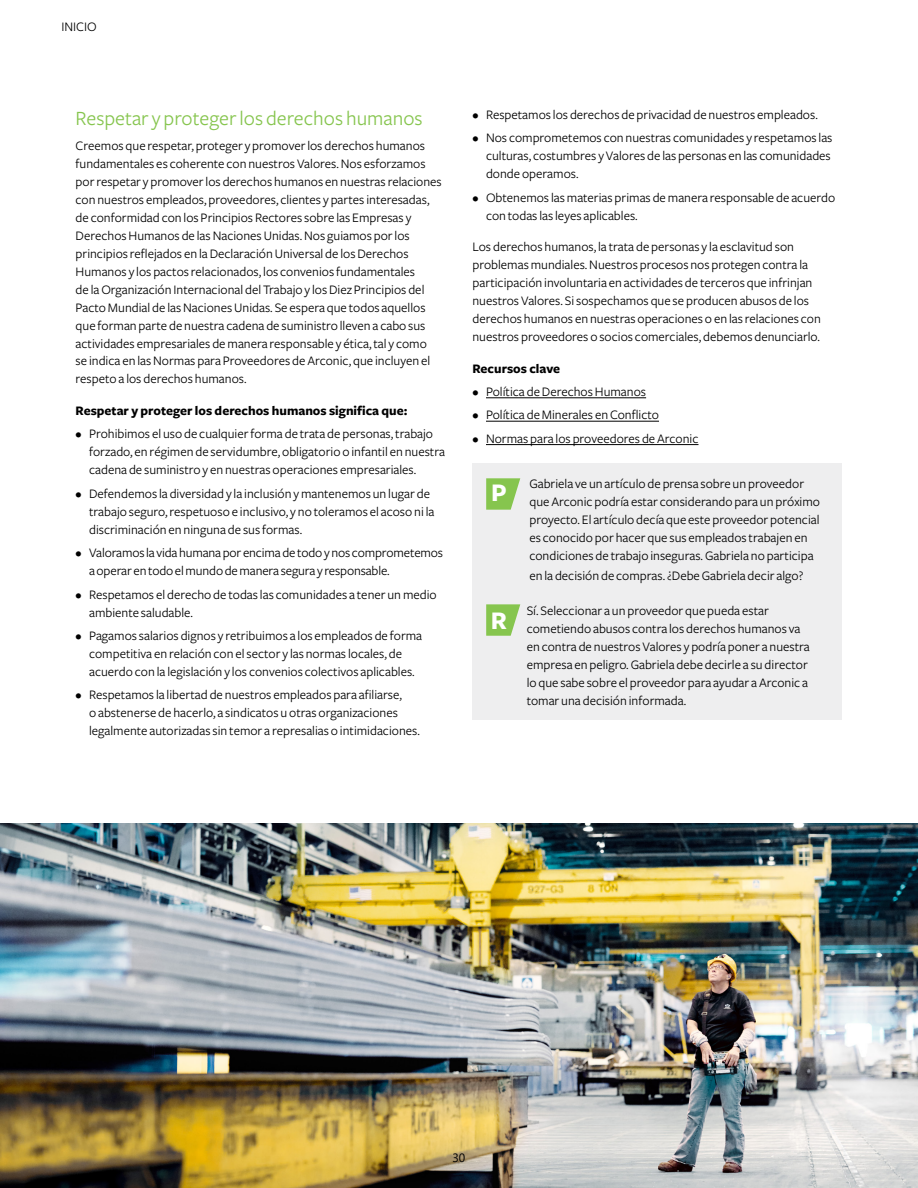
<style>
.page{position:relative;width:918px;height:1188px;background:#fff}
.page>*{position:absolute;margin:0;border:0;box-sizing:border-box;transform-origin:0 0}
.t1{font:700 26.25px "Freight Sans";color:#fff}
.t2{font:21px "Freight Sans";color:#86c54e}
.t3{font:13.5px/18px "Freight Sans";color:#000}
.t4{font:700 13.5px "Freight Sans";color:#000}
.t5{font:12px "Segoe UI";color:#000}
</style>
<div class="page">
<img style="left:0;top:824px;width:918px;height:364px">
<hr style="left:486px;top:398px;width:160px;height:1px;background:#000">
<hr style="left:486px;top:421px;width:173px;height:1px;background:#000">
<hr style="left:486px;top:444px;width:213px;height:1px;background:#000">
<div style="left:472px;top:463px;width:370px;height:257px;background:#eeeeef"></div>
<svg style="left:486px;top:478px;width:34px;height:32px"></svg>
<svg style="left:486px;top:604px;width:34px;height:32px"></svg>
<p class="t3" style="left:61px;top:18px;width:37px">INICIO</p>
<h2 class="t2" style="left:76px;top:107px;width:349px">Respetar y proteger los derechos humanos</h2>
<p class="t3" style="left:76px;top:136px;width:368px">Creemos que respetar, proteger y promover los derechos humanos fundamentales es coherente con nuestros Valores. Nos esforzamos por respetar y promover los derechos humanos en nuestras relaciones con nuestros empleados, proveedores, clientes y partes interesadas, de conformidad con los Principios Rectores sobre las Empresas y Derechos Humanos de las Naciones Unidas. Nos guiamos por los principios reflejados en la Declaración Universal de los Derechos Humanos y los pactos relacionados, los convenios fundamentales<br>de la Organización Internacional del Trabajo y los Diez Principios del Pacto Mundial de las Naciones Unidas. Se espera que todos aquellos que forman parte de nuestra cadena de suministro lleven a cabo sus actividades empresariales de manera responsable y ética, tal y como<br>se indica en las Normas para Proveedores de Arconic, que incluyen el respeto a los derechos humanos.</p>
<p class="t4" style="left:76px;top:403px;width:333px">Respetar y proteger los derechos humanos significa que:</p>
<p class="t3" style="left:89px;top:425px;width:357px;text-indent:-14px">• Prohibimos el uso de cualquier forma de trata de personas, trabajo forzado, en régimen de servidumbre, obligatorio o infantil en nuestra cadena de suministro y en nuestras operaciones empresariales.</p>
<p class="t3" style="left:89px;top:485px;width:347px;text-indent:-14px">• Defendemos la diversidad y la inclusión y mantenemos un lugar de trabajo seguro, respetuoso e inclusivo, y no toleramos el acoso ni la discriminación en ninguna de sus formas.</p>
<p class="t3" style="left:89px;top:544px;width:356px;text-indent:-14px">• Valoramos la vida humana por encima de todo y nos comprometemos a operar en todo el mundo de manera segura y responsable.</p>
<p class="t3" style="left:89px;top:585px;width:349px;text-indent:-14px">• Respetamos el derecho de todas las comunidades a tener un medio ambiente saludable.</p>
<p class="t3" style="left:76px;top:627px;width:348px;text-align:center">• Pagamos salarios dignos y retribuimos a los empleados de forma competitiva en relación con el sector y las normas locales, de acuerdo con la legislación y los convenios colectivos aplicables.</p>
<p class="t3" style="left:89px;top:686px;width:332px;text-indent:-14px">• Respetamos la libertad de nuestros empleados para afiliarse,<br>o abstenerse de hacerlo, a sindicatos u otras organizaciones legalmente autorizadas sin temor a represalias o intimidaciones.</p>
<p class="t3" style="left:472px;top:106px;width:347px">• Respetamos los derechos de privacidad de nuestros empleados.</p>
<p class="t3" style="left:486px;top:129px;width:348px;text-indent:-14px">• Nos comprometemos con nuestras comunidades y respetamos las culturas, costumbres y Valores de las personas en las comunidades donde operamos.</p>
<p class="t3" style="left:486px;top:188px;width:351px;text-indent:-14px">• Obtenemos las materias primas de manera responsable de acuerdo con todas las leyes aplicables.</p>
<p class="t3" style="left:472px;top:238px;width:350px">Los derechos humanos, la trata de personas y la esclavitud son problemas mundiales. Nuestros procesos nos protegen contra la participación involuntaria en actividades de terceros que infrinjan nuestros Valores. Si sospechamos que se producen abusos de los derechos humanos en nuestras operaciones o en las relaciones con nuestros proveedores o socios comerciales, debemos denunciarlo.</p>
<p class="t4" style="left:472px;top:361px;width:89px">Recursos clave</p>
<p class="t3" style="left:472px;top:383px;width:175px">• Política de Derechos Humanos</p>
<p class="t3" style="left:472px;top:406px;width:188px">• Política de Minerales en Conflicto</p>
<p class="t3" style="left:472px;top:430px;width:228px">• Normas para los proveedores de Arconic</p>
<h1 class="t1" style="left:491px;top:478px;width:17px">P</h1>
<p class="t3" style="left:529px;top:475px;width:292px">Gabriela ve un artículo de prensa sobre un proveedor que Arconic podría estar considerando para un próximo proyecto. El artículo decía que este proveedor potencial es conocido por hacer que sus empleados trabajen en condiciones de trabajo inseguras. Gabriela no participa</p>
<p class="t3" style="left:529px;top:566px;width:276px">en la decisión de compras. ¿Debe Gabriela decir algo?</p>
<h1 class="t1" style="left:491px;top:606px;width:18px">R</h1>
<p class="t3" style="left:527px;top:602px;width:285px">Sí. Seleccionar a un proveedor que pueda estar cometiendo abusos contra los derechos humanos va en contra de nuestros Valores y podría poner a nuestra empresa en peligro. Gabriela debe decirle a su director lo que sabe sobre el proveedor para ayudar a Arconic a tomar una decisión informada.</p>
<p class="t5" style="left:453px;top:1147px;width:14px">30</p>
</div>
